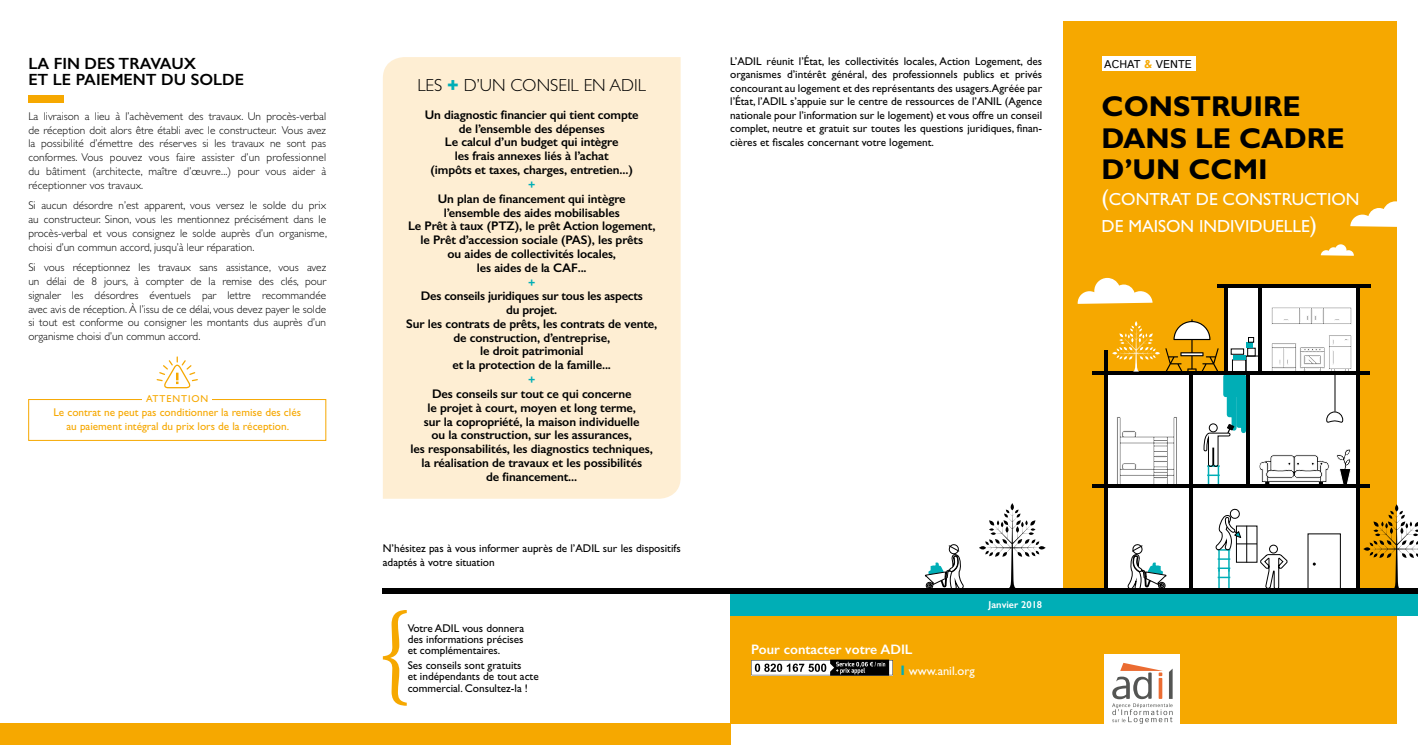
<style>
.page{position:relative;width:1418px;height:745px;background:#fff}
.page>*{position:absolute;margin:0;border:0;box-sizing:border-box;transform-origin:0 0}
.t1{font:700 28.75px/31.2px "Gill Sans";color:#000}
.t2{font:17.5px/26.2px "Gill Sans";color:#fff}
.t3{font:300 17.5px "Gill Sans";color:#000}
.t4{font:600 16.25px/16.2px "Gill Sans";color:#000}
.t5{font:600 13.75px "Gill Sans";color:#fff}
.t6{font:600 12.5px/13.8px "Gill Sans";letter-spacing:-.01em;color:#000;text-align:center}
.t7{font:12.5px "Gill Sans";color:#fff}
.t8{font:600 12.5px "Gill Sans";color:#00aeb6}
.t9{font:300 11.25px/13.8px "Gill Sans";color:#000;text-align:justify}
.t10{font:11.25px/13.5px "Gill Sans";color:#000;text-align:justify}
.t11{font:11.25px/13.8px "Gill Sans";color:#f6a800;text-align:center}
.t12{font:11.25px "Istok";color:#000}
.t13{font:600 10px "Gill Sans";color:#fff}
.t14{font:10px "Gill Sans";letter-spacing:.09em;color:#f6a800}
.s1{font-weight:800;color:#00aeb6}
.s2{font-weight:700;color:#f6a800}
.s3{font-size:22.5px}
.s4{font-weight:700;font-size:13.75px;color:#00aeb6}
</style>
<div class="page">
<div style="left:0;top:723px;width:730px;height:21px;background:#f6a800"></div>
<div style="left:730px;top:592px;width:338px;height:131px;background:#f6a800"></div>
<div style="left:1063px;top:21px;width:333px;height:702px;background:#f6a800"></div>
<div style="left:1106px;top:375px;width:252px;height:217px;background:#fff"></div>
<div style="left:1226px;top:286px;width:132px;height:114px;background:#fff"></div>
<svg style="left:1103px;top:487px;width:4px;height:101px"></svg>
<hr style="left:1189px;top:375px;width:3px;height:216px;background:#000">
<hr style="left:1356px;top:286px;width:3px;height:302px;background:#000">
<hr style="left:1092px;top:371px;width:277px;height:4px;background:#000">
<svg style="left:1215px;top:508px;width:72px;height:80px"></svg>
<hr style="left:1092px;top:484px;width:277px;height:3px;background:#000">
<svg style="left:1077px;top:278px;width:275px;height:206px"></svg>
<hr style="left:1334px;top:374px;width:1px;height:37px;background:#000">
<svg style="left:979px;top:503px;width:66px;height:85px"></svg>
<div style="left:1101px;top:57px;width:94px;height:14px;background:#fff"></div>
<div style="left:730px;top:593px;width:687px;height:22px;background:#00aeb6"></div>
<div style="left:1103px;top:654px;width:76px;height:90px;background:#fff"></div>
<svg style="left:1363px;top:504px;width:54px;height:84px"></svg>
<svg style="left:1320px;top:244px;width:33px;height:11px"></svg>
<svg style="left:1350px;top:201px;width:47px;height:26px"></svg>
<div style="left:383px;top:588px;width:1034px;height:5px;background:#000"></div>
<hr style="left:1216px;top:284px;width:153px;height:4px;background:#000">
<svg style="left:383px;top:610px;width:24px;height:95px"></svg>
<div style="left:383px;top:57px;width:297px;height:441px;background:#feeed3"></div>
<svg style="left:924px;top:544px;width:40px;height:44px"></svg>
<svg style="left:1127px;top:544px;width:39px;height:44px"></svg>
<div style="left:1307px;top:533px;width:33px;height:57px;border:1px solid #000"></div>
<div style="left:28px;top:399px;width:298px;height:41px;border:1px solid #f6a800"></div>
<div style="left:142px;top:395px;width:70px;height:7px;background:#fff"></div>
<div style="left:28px;top:95px;width:36px;height:7px;background:#f6a800"></div>
<svg style="left:157px;top:356px;width:41px;height:32px"></svg>
<svg style="left:1112px;top:662px;width:60px;height:61px"></svg>
<svg style="left:751px;top:659px;width:141px;height:16px;background:#88837b"></svg>
<h3 class="t4" style="left:28px;top:55px;width:217px">LA FIN DES TRAVAUX<br>ET LE PAIEMENT DU SOLDE</h3>
<p class="t9" style="left:28px;top:109px;width:299px">La livraison a lieu à l’achèvement des travaux. Un procès-verbal de réception doit alors être établi avec le constructeur. Vous avez la possibilité d’émettre des réserves si les travaux ne sont pas conformes. Vous pouvez vous faire assister d’un professionnel du bâtiment (architecte, maître d’œuvre...) pour vous aider à réceptionner vos travaux.</p>
<p class="t9" style="left:28px;top:199px;width:300px">Si aucun désordre n’est apparent, vous versez le solde du prix au constructeur. Sinon, vous les mentionnez précisément dans le procès-verbal et vous consignez le solde auprès d’un organisme, choisi d’un commun accord, jusqu’à leur réparation.</p>
<p class="t9" style="left:28px;top:260px;width:299px">Si vous réceptionnez les travaux sans assistance, vous avez un délai de 8 jours, à compter de la remise des clés, pour signaler les désordres éventuels par lettre recommandée avec avis de réception. À l’issu de ce délai, vous devez payer le solde si tout est conforme ou consigner les montants dus auprès d’un organisme choisi d’un commun accord.</p>
<p class="t14" style="left:146px;top:393px;width:64px">ATTENTION</p>
<p class="t11" style="left:53px;top:405px;width:249px">Le contrat ne peut pas conditionner la remise des clés au paiement intégral du prix lors de la réception.</p>
<h2 class="t3" style="left:417px;top:76px;width:230px">LES <span class="s1">+</span> D’UN CONSEIL EN ADIL</h2>
<p class="t6" style="left:425px;top:108px;width:215px">Un diagnostic financier qui tient compte de l’ensemble des dépenses<br>Le calcul d’un budget qui intègre<br>les frais annexes liés à l’achat<br>(impôts et taxes, charges, entretien...)</p>
<p class="t8" style="left:528px;top:177px;width:9px">+</p>
<p class="t6" style="left:408px;top:191px;width:249px">Un plan de financement qui intègre<br>l’ensemble des aides mobilisables<br>Le Prêt à taux (PTZ), le prêt Action logement, le Prêt d’accession sociale (PAS), les prêts<br>ou aides de collectivités locales,<br>les aides de la CAF...</p>
<p class="t8" style="left:528px;top:274px;width:9px">+</p>
<p class="t6" style="left:406px;top:289px;width:253px">Des conseils juridiques sur tous les aspects<br>du projet.<br>Sur les contrats de prêts, les contrats de vente, de construction, d’entreprise,<br>le droit patrimonial<br>et la protection de la famille...</p>
<p class="t8" style="left:528px;top:372px;width:9px">+</p>
<p class="t6" style="left:410px;top:386px;width:244px">Des conseils sur tout ce qui concerne<br>le projet à court, moyen et long terme,<br>sur la copropriété, la maison individuelle<br>ou la construction, sur les assurances,<br>les responsabilités, les diagnostics techniques, la réalisation de travaux et les possibilités<br>de financement...</p>
<p class="t10" style="left:383px;top:541px;width:299px">N’hésitez pas à vous informer auprès de l’ADIL sur les dispositifs adaptés à votre situation</p>
<p class="t10" style="left:407px;top:621px;width:118px;line-height:11.2px">Votre ADIL vous donnera des informations précises et complémentaires.</p>
<p class="t10" style="left:407px;top:659px;width:133px;line-height:11.2px;text-align:left">Ses conseils sont gratuits<br>et indépendants de tout acte commercial. Consultez-la !</p>
<p class="t10" style="left:730px;top:54px;width:313px">L’ADIL réunit l’État, les collectivités locales, Action Logement, des</p>
<p class="t12" style="left:1104px;top:57px;width:89px">ACHAT <span class="s2">&amp;</span> VENTE</p>
<p class="t10" style="left:730px;top:67px;width:313px">organismes d’intérêt général, des professionnels publics et privés concourant au logement et des représentants des usagers.Agréée par l’État, l’ADIL s’appuie sur le centre de ressources de l’ANIL (Agence nationale pour l’information sur le logement) et vous offre un conseil complet, neutre et gratuit sur toutes les questions juridiques, finan&shy;cières et fiscales concernant votre logement.</p>
<h1 class="t1" style="left:1101px;top:91px;width:244px">CONSTRUIRE<br>DANS LE CADRE<br>D’UN CCMI</h1>
<h2 class="t2" style="left:1101px;top:186px;width:259px"><span class="s3">(</span>CONTRAT DE CONSTRUCTION<br>DE MAISON INDIVIDUELLE<span class="s3">)</span></h2>
<p class="t5" style="left:751px;top:640px;width:163px">Pour contacter votre ADIL</p>
<p class="t7" style="left:900px;top:663px;width:76px"><span class="s4">I</span> www.anil.org</p>
<p class="t13" style="left:988px;top:598px;width:55px">Janvier 2018</p>
</div>
